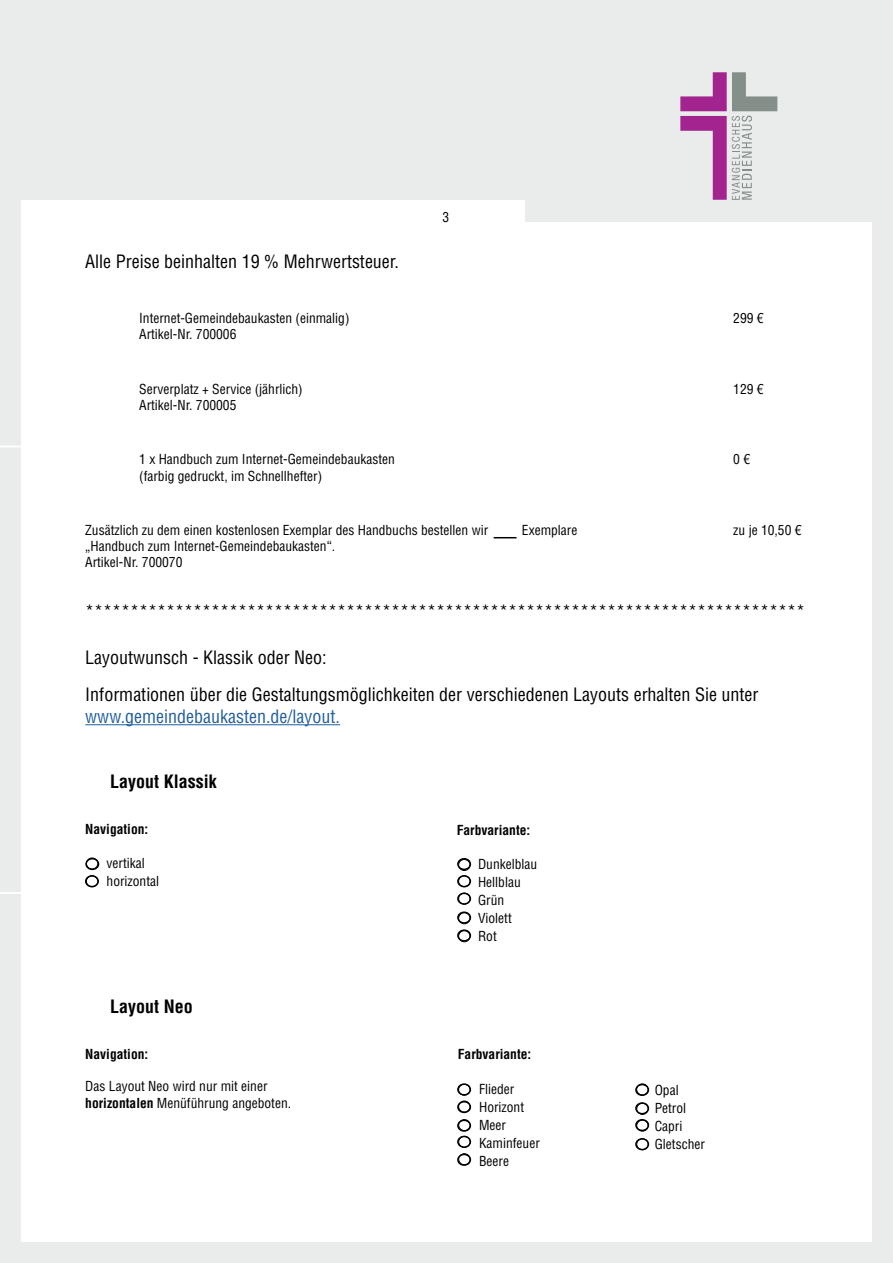
<style>
.page{position:relative;width:893px;height:1263px;background:#e9eceb}
.page>*{position:absolute;margin:0;border:0;box-sizing:border-box;transform-origin:0 0}
.t1{font:condensed 18px/37.8px "Helvetica LT Std";color:#000}
.t2{font:condensed 18px "Helvetica LT Std";color:#215e9e}
.t3{font:700 condensed 18px "Helvetica LT Std";color:#000}
.t4{font:condensed 13.5px/18px "Helvetica LT Std";color:#000}
.t5{font:700 condensed 13.5px "Helvetica LT Std";color:#000}
.s1{font-weight:700}
</style>
<div class="page">
<div style="left:21px;top:200px;width:851px;height:1042px;background:#fff"></div>
<div style="left:525px;top:196px;width:366px;height:26px;background:#e9eceb"></div>
<svg style="left:0;top:446px;width:21px;height:1px"></svg>
<hr style="left:0;top:892px;width:26px;height:2px;background:#fff">
<svg style="left:680px;top:72px;width:97px;height:128px"></svg>
<hr style="left:85px;top:724px;width:255px;height:1px;background:#215e9e">
<div style="left:458px;top:859px;width:12px;height:12px;border:1px solid #000;border-radius:50%"></div>
<div style="left:458px;top:930px;width:12px;height:12px;border:1px solid #000;border-radius:50%"></div>
<div style="left:458px;top:1100px;width:12px;height:12px;border:1px solid #000;border-radius:50%"></div>
<div style="left:458px;top:1153px;width:12px;height:12px;border:1px solid #000;border-radius:50%"></div>
<div style="left:636px;top:1083px;width:12px;height:12px;border:1px solid #000;border-radius:50%"></div>
<div style="left:636px;top:1103px;width:12px;height:12px;border:1px solid #000;border-radius:50%"></div>
<div style="left:85px;top:858px;width:14px;height:12px;border:2px solid #000;border-radius:50%"></div>
<div style="left:85px;top:875px;width:14px;height:12px;border:2px solid #000;border-radius:50%"></div>
<div style="left:457px;top:858px;width:14px;height:12px;border:2px solid #000;border-radius:50%"></div>
<div style="left:457px;top:875px;width:14px;height:12px;border:2px solid #000;border-radius:50%"></div>
<div style="left:457px;top:892px;width:14px;height:13px;border:2px solid #000;border-radius:50%"></div>
<div style="left:457px;top:911px;width:14px;height:13px;border:2px solid #000;border-radius:50%"></div>
<div style="left:457px;top:929px;width:14px;height:12px;border:2px solid #000;border-radius:50%"></div>
<div style="left:457px;top:1083px;width:14px;height:12px;border:2px solid #000;border-radius:50%"></div>
<div style="left:457px;top:1101px;width:14px;height:12px;border:2px solid #000;border-radius:50%"></div>
<div style="left:457px;top:1119px;width:14px;height:13px;border:2px solid #000;border-radius:50%"></div>
<div style="left:457px;top:1136px;width:14px;height:12px;border:2px solid #000;border-radius:50%"></div>
<div style="left:457px;top:1154px;width:14px;height:12px;border:2px solid #000;border-radius:50%"></div>
<div style="left:635px;top:1084px;width:14px;height:12px;border:2px solid #000;border-radius:50%"></div>
<div style="left:635px;top:1102px;width:14px;height:12px;border:2px solid #000;border-radius:50%"></div>
<div style="left:635px;top:1119px;width:14px;height:12px;border:2px solid #000;border-radius:50%"></div>
<div style="left:635px;top:1138px;width:14px;height:12px;border:2px solid #000;border-radius:50%"></div>
<svg style="left:494px;top:537px;width:22px;height:1px"></svg>
<h1 class="t1" style="left:85px;top:242px;width:315px">Alle Preise beinhalten 19 % Mehrwertsteuer.</h1>
<p class="t4" style="left:442px;top:208px;width:8px">3</p>
<p class="t4" style="left:139px;top:309px;width:212px">Internet-Gemeindebaukasten (einmalig)</p>
<p class="t4" style="left:733px;top:309px;width:32px">299 €</p>
<p class="t4" style="left:139px;top:325px;width:99px">Artikel-Nr. 700006</p>
<p class="t4" style="left:139px;top:379px;width:165px">Serverplatz + Service (jährlich)</p>
<p class="t4" style="left:733px;top:379px;width:32px">129 €</p>
<p class="t4" style="left:139px;top:396px;width:99px">Artikel-Nr. 700005</p>
<p class="t4" style="left:139px;top:450px;width:257px">1 x Handbuch zum Internet-Gemeindebaukasten</p>
<p class="t4" style="left:733px;top:450px;width:18px">0 €</p>
<p class="t4" style="left:139px;top:467px;width:184px">(farbig gedruckt, im Schnellhefter)</p>
<p class="t4" style="left:85px;top:521px;width:404px">Zusätzlich zu dem einen kostenlosen Exemplar des Handbuchs bestellen wir</p>
<p class="t4" style="left:522px;top:521px;width:57px">Exemplare</p>
<p class="t4" style="left:733px;top:521px;width:70px">zu je 10,50 €</p>
<p class="t4" style="left:85px;top:538px;width:252px;line-height:16.2px">„Handbuch zum Internet-Gemeindebaukasten“.<br>Artikel-Nr. 700070</p>
<h1 class="t1" style="left:85px;top:593px;width:721px">********************************************************************************</h1>
<h1 class="t1" style="left:85px;top:638px;width:675px">Layoutwunsch - Klassik oder Neo:<br>Informationen über die Gestaltungsmöglichkeiten der verschiedenen Layouts erhalten Sie unter</h1>
<h1 class="t2" style="left:85px;top:705px;width:256px">www.gemeindebaukasten.de/layout.</h1>
<h1 class="t3" style="left:110px;top:770px;width:108px">Layout Klassik</h1>
<p class="t5" style="left:85px;top:820px;width:65px">Navigation:</p>
<p class="t4" style="left:107px;top:854px;width:54px">vertikal horizontal</p>
<h1 class="t3" style="left:110px;top:995px;width:84px">Layout Neo</h1>
<p class="t5" style="left:85px;top:1045px;width:65px">Navigation:</p>
<p class="t4" style="left:85px;top:1078px;width:207px;line-height:16.2px">Das Layout Neo wird nur mit einer <span class="s1">horizontalen</span> Menüführung angeboten.</p>
<p class="t5" style="left:457px;top:821px;width:75px">Farbvariante:</p>
<p class="t4" style="left:478px;top:855px;width:61px">Dunkelblau<br>Hellblau<br>Grün<br>Violett<br>Rot</p>
<p class="t5" style="left:458px;top:1046px;width:75px">Farbvariante:</p>
<p class="t4" style="left:479px;top:1079px;width:62px">Flieder<br>Horizont<br>Meer<br>Kaminfeuer<br>Beere</p>
<p class="t4" style="left:655px;top:1081px;width:52px">Opal<br>Petrol<br>Capri<br>Gletscher</p>
</div>
